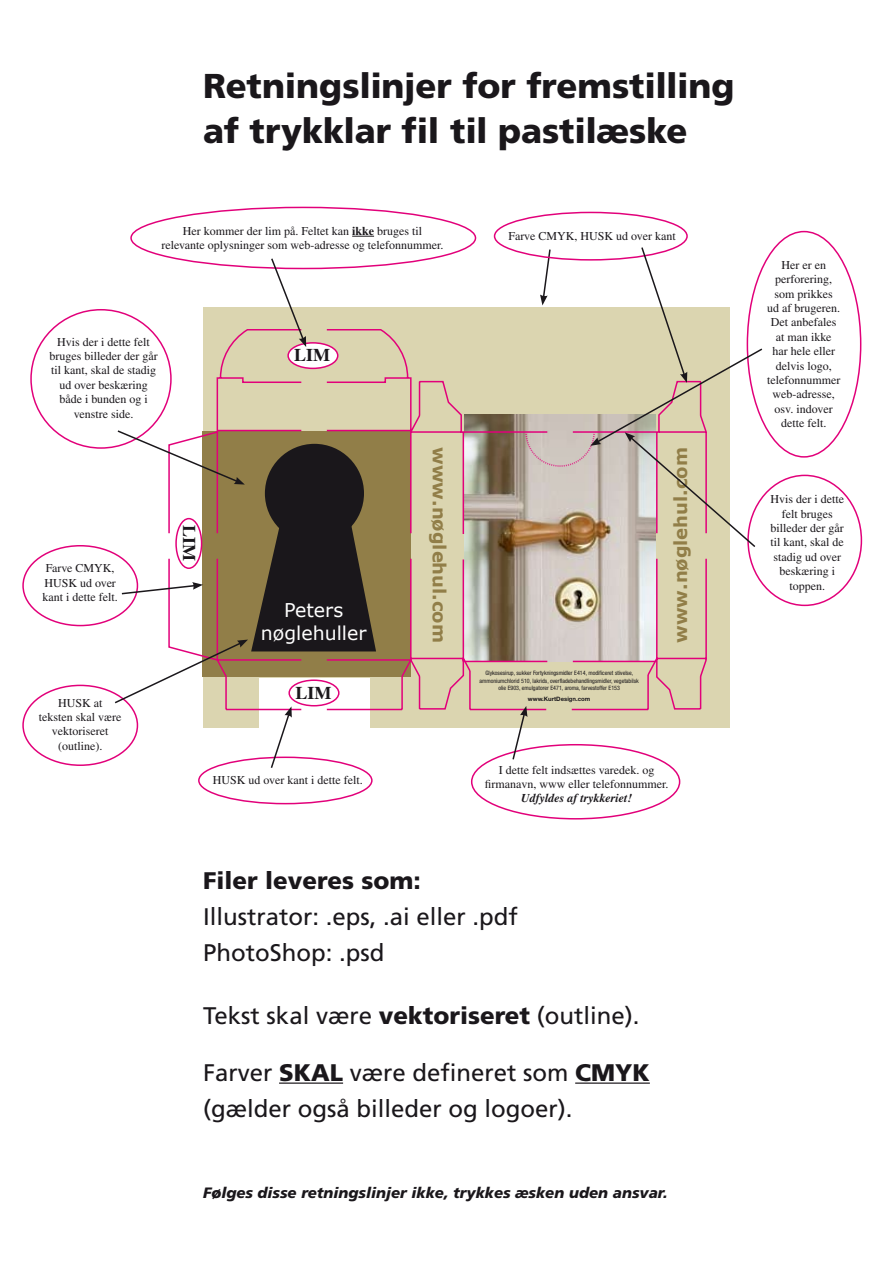
<style>
.page{position:relative;width:893px;height:1263px;background:#fff}
.page>*{position:absolute;margin:0;border:0;box-sizing:border-box;transform-origin:0 0}
.t1{font:900 34.5px/44.4px "Frutiger LT Std";letter-spacing:-.005em;color:#1a171b}
.t2{font:24px/36px "Frutiger LT Std";color:#1a171b}
.t3{font:900 24px "Frutiger LT Std";color:#1a171b}
.t4{font:18.9px/22.8px "Verdana";color:#fff;text-align:center}
.t5{font:700 18px "Verdana";color:#917e48}
.t6{font:700 18px "Times";color:#1a171b}
.t7{font:italic 900 15px "Frutiger LT Std";color:#1a171b}
.t8{font:12px/14.4px "Times LT Std";color:#1a171b;text-align:center}
.t9{font:italic 700 12px "Times LT Std";color:#1a171b}
.t10{font:condensed 6px/7.5px "Helvetica Neue LT Std";color:#1a171b;text-align:center}
.t11{font:700 6px "Helvetica Neue LT Std";color:#1a171b}
.s1{font-weight:700}
.s2{font-weight:900}
</style>
<div class="page">
<div style="left:203px;top:307px;width:527px;height:421px;background:#dbd5b0"></div>
<hr style="left:279px;top:1082px;width:64px;height:2px;background:#1a171b">
<hr style="left:575px;top:1082px;width:75px;height:2px;background:#1a171b">
<svg style="left:352px;top:236px;width:22px;height:1px"></svg>
<svg style="left:540px;top:249px;width:12px;height:56px"></svg>
<div style="left:130px;top:207px;width:346px;height:62px;border:2px solid #e2007a;border-radius:50%"></div>
<div style="left:494px;top:212px;width:194px;height:49px;border:2px solid #e2007a;border-radius:50%"></div>
<div style="left:22px;top:545px;width:116px;height:81px;border:2px solid #e2007a;border-radius:50%"></div>
<div style="left:198px;top:756px;width:175px;height:48px;border:2px solid #e2007a;border-radius:50%"></div>
<div style="left:471px;top:744px;width:209px;height:75px;border:2px solid #e2007a;border-radius:50%"></div>
<svg style="left:168px;top:329px;width:539px;height:381px"></svg>
<div style="left:22px;top:685px;width:116px;height:81px;border:2px solid #e2007a;border-radius:50%"></div>
<svg style="left:511px;top:706px;width:16px;height:54px"></svg>
<svg style="left:590px;top:246px;width:174px;height:303px"></svg>
<svg style="left:116px;top:429px;width:129px;height:56px"></svg>
<svg style="left:113px;top:515px;width:263px;height:255px"></svg>
<svg style="left:270px;top:258px;width:36px;height:89px"></svg>
<h1 class="t1" style="left:203px;top:64px;width:533px">Retningslinjer for fremstilling af trykklar fil til pastilæske</h1>
<p class="t8" style="left:162px;top:224px;width:284px">Her kommer der lim på. Feltet kan <span class="s1">ikke</span> bruges til relevante oplysninger som web-adresse og telefonnummer.</p>
<p class="t8" style="left:50px;top:334px;width:110px">Hvis der i dette felt bruges billeder der går til kant, skal de stadig ud over beskæring både i bunden og i venstre side.</p>
<h3 class="t6" style="left:294px;top:338px;width:37px">LIM</h3>
<p class="t8" style="left:508px;top:229px;width:169px">Farve CMYK, HUSK ud over kant</p>
<p class="t8" style="left:43px;top:561px;width:77px;text-align:left">Farve CMYK,<br>HUSK ud over kant i dette felt.</p>
<p class="t8" style="left:39px;top:695px;width:84px">HUSK at<br>teksten skal være vektoriseret (outline).</p>
<h3 class="t6" style="left:206px;top:525px;width:37px;rotate:90deg">LIM</h3>
<h3 class="t4" style="left:261px;top:598px;width:107px">Peters nøglehuller</h3>
<h3 class="t6" style="left:295px;top:675px;width:37px">LIM</h3>
<h3 class="t5" style="left:451px;top:447px;width:197px;rotate:90deg">www.nøglehul.com</h3>
<h3 class="t5" style="left:669px;top:643px;width:197px;rotate:-90deg">www.nøglehul.com</h3>
<p class="t10" style="left:479px;top:669px;width:161px">Glykosesirup, sukker Fortykningsmidler E414, modificeret stivelse, ammoniumchlorid 510, lakrids, overfladebehandlingsmidler, vegetabilsk olie E903, emulgatorer E471, aroma, farvestoffer E153</p>
<p class="t11" style="left:528px;top:695px;width:64px">www.KurtDesign.com</p>
<p class="t8" style="left:213px;top:773px;width:151px">HUSK ud over kant i dette felt.</p>
<p class="t8" style="left:485px;top:762px;width:185px">I dette felt indsættes varedek. og firmanavn, www eller telefonnummer.</p>
<p class="t9" style="left:521px;top:791px;width:112px">Udfyldes af trykkeriet!</p>
<h2 class="t3" style="left:203px;top:866px;width:219px">Filer leveres som:</h2>
<h2 class="t2" style="left:203px;top:898px;width:316px">Illustrator: .eps, .ai eller .pdf<br>PhotoShop: .psd</h2>
<h2 class="t2" style="left:203px;top:997px;width:438px">Tekst skal være <span class="s2">vektoriseret</span> (outline).</h2>
<h2 class="t2" style="left:203px;top:1054px;width:448px">Farver <span class="s2">SKAL</span> være defineret som <span class="s2">CMYK </span>(gælder også billeder og logoer).</h2>
<p class="t7" style="left:203px;top:1183px;width:466px">Følges disse retningslinjer ikke, trykkes æsken uden ansvar.</p>
<p class="t8" style="left:767px;top:257px;width:75px">Her er en perforering, som prikkes<br>ud af brugeren.<br>Det anbefales at man ikke har hele eller delvis logo, telefonnummer web-adresse, osv. indover dette felt.</p>
<p class="t8" style="left:770px;top:492px;width:75px">Hvis der i dette felt bruges billeder der går til kant, skal de stadig ud over beskæring i toppen.</p>
</div>
